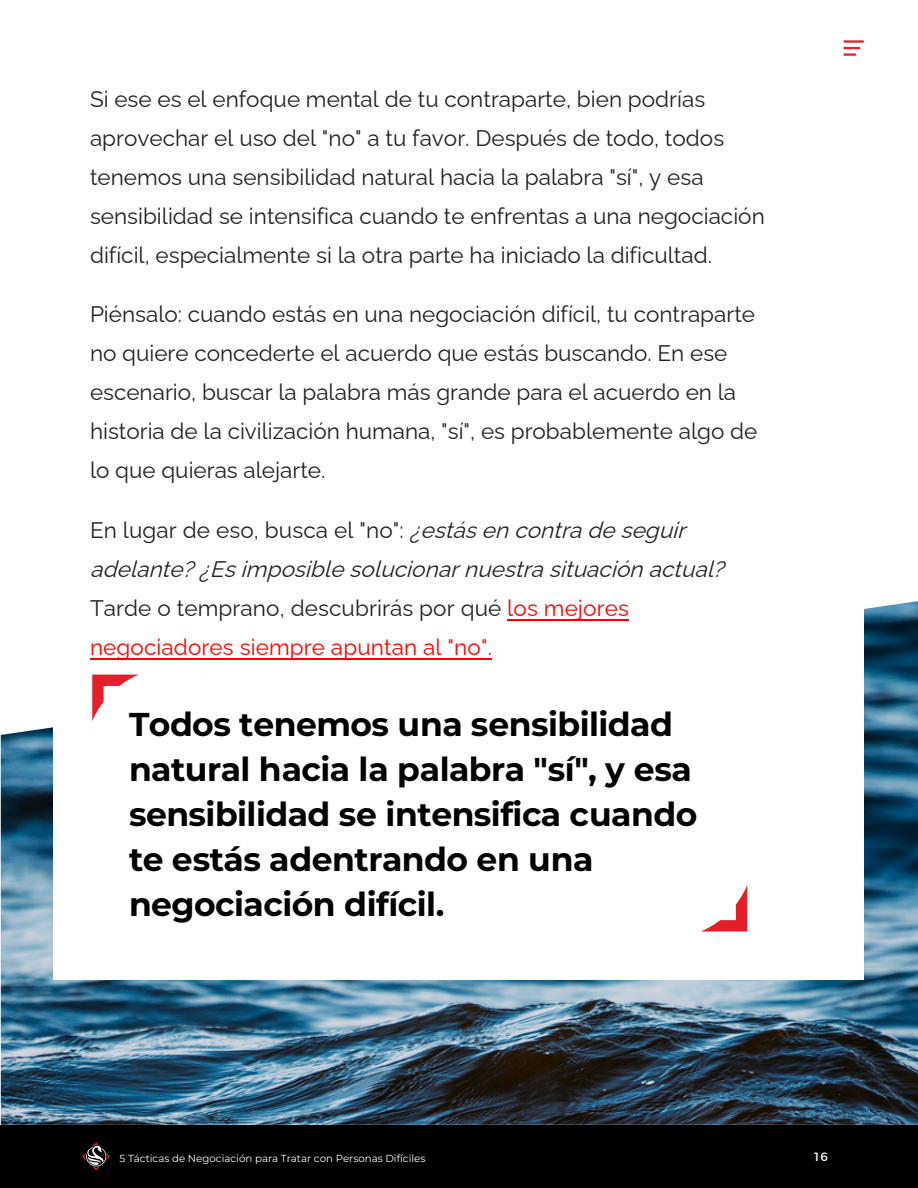
<style>
.page{position:relative;width:918px;height:1188px;background:#fff}
.page>*{position:absolute;margin:0;border:0;box-sizing:border-box;transform-origin:0 0}
.call_out{font:700 33px/45px "Montserrat";letter-spacing:-.015em;color:#000}
.Body{font:22.5px/39px "Raleway";color:#212121}
.Body-2{font:italic 22.5px/39px "Raleway";color:#212121}
.t1{font:12px "Montserrat";color:#fff}
.t2{font:10.2px "Montserrat";color:#fff}
.s1{font-style:normal}
.s2{font-style:normal;color:#f00}
</style>
<div class="page">
<img style="left:1px;top:601px;width:917px;height:524px">
<div style="left:54px;top:586px;width:810px;height:394px;background:#fff"></div>
<svg style="left:92px;top:675px;width:46px;height:46px"></svg>
<svg style="left:701px;top:885px;width:46px;height:47px"></svg>
<div style="left:0;top:1125px;width:918px;height:63px;background:#000"></div>
<svg style="left:82px;top:1142px;width:28px;height:28px"></svg>
<svg style="left:843px;top:47px;width:17px;height:9px"></svg>
<hr style="left:843px;top:40px;width:21px;height:3px;background:#e31f29">
<hr style="left:507px;top:619px;width:122px;height:1px;background:#f00">
<hr style="left:90px;top:658px;width:402px;height:1px;background:#f00">
<p class="Body" style="left:90px;top:77px;width:676px">Si ese es el enfoque mental de tu contraparte, bien podrías aprovechar el uso del "no" a tu favor. Después de todo, todos tenemos una sensibilidad natural hacia la palabra "sí", y esa sensibilidad se intensifica cuando te enfrentas a una negociación difícil, especialmente si la otra parte ha iniciado la dificultad.</p>
<p class="Body" style="left:90px;top:293px;width:669px">Piénsalo: cuando estás en una negociación difícil, tu contraparte no quiere concederte el acuerdo que estás buscando. En ese escenario, buscar la palabra más grande para el acuerdo en la historia de la civilización humana, "sí", es probablemente algo de lo que quieras alejarte.</p>
<p class="Body-2" style="left:90px;top:508px;width:643px"><span class="s1">En lugar de eso, busca el "no":</span> ¿estásencontradeseguir adelante?¿Esimposiblesolucionarnuestrasituaciónactual?<br><span class="s1">Tarde o temprano, descubrirás por qué</span> <span class="s2">los mejores negociadores siempre apuntan al "no".</span></p>
<p class="call_out" style="left:129px;top:700px;width:570px">Todos tenemos una sensibilidad natural hacia la palabra "sí", y esa sensibilidad se intensifica cuando te estás adentrando en una negociación difícil.</p>
<p class="t2" style="left:120px;top:1152px;width:307px">5 Tácticas de Negociación para Tratar con Personas Difíciles</p>
<p class="t1" style="left:813px;top:1147px;width:16px">16</p>
</div>
